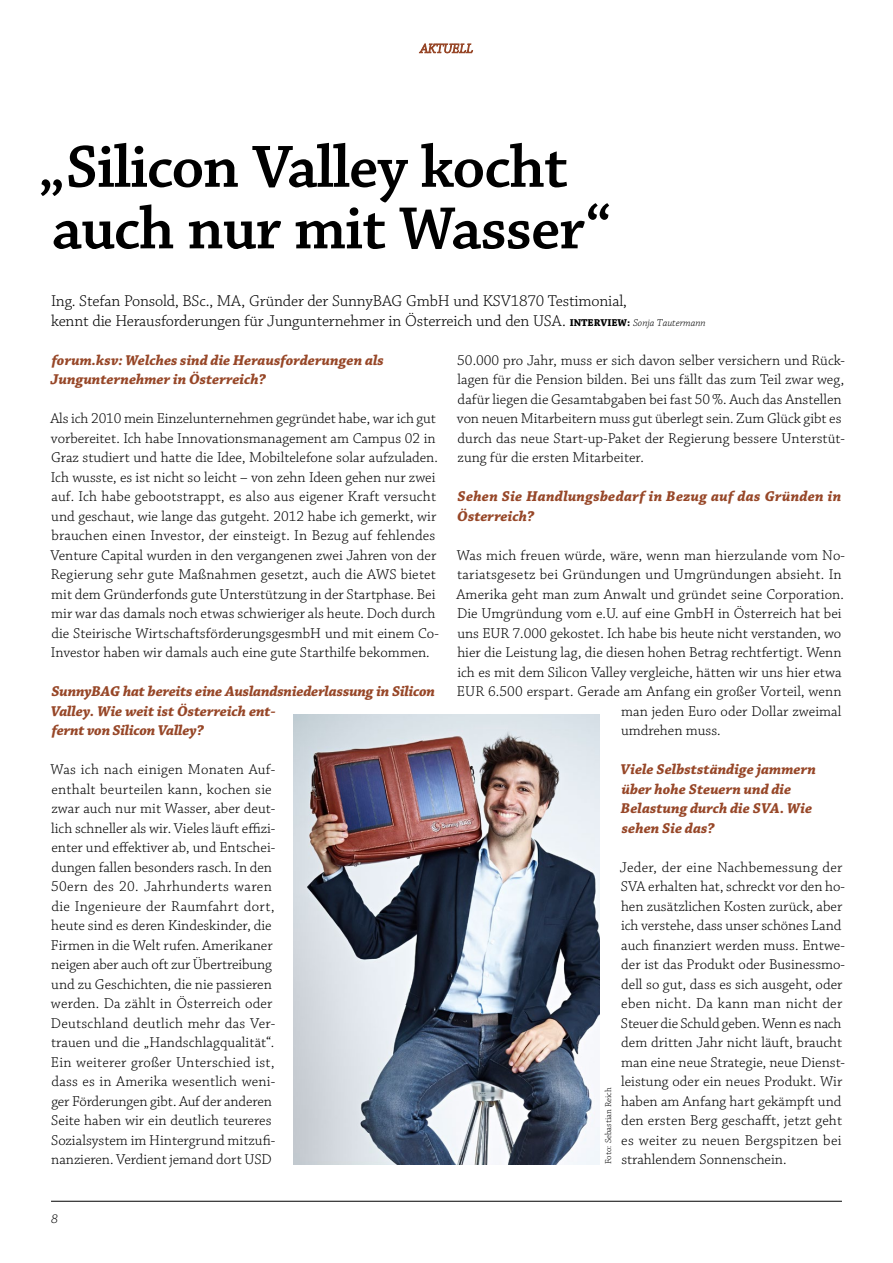
<style>
.page{position:relative;width:893px;height:1263px;background:#fff}
.page>*{position:absolute;margin:0;border:0;box-sizing:border-box;transform-origin:0 0}
.t1{font:600 62.85px/61.5px "Chaparral Pro";letter-spacing:-.02em;color:#000}
.t2{font:300 16.5px/19.5px "Chaparral Pro";letter-spacing:-.01em;color:#000}
.t3{font:300 15px/19.5px "Chaparral Pro";color:#000}
.t4{font:italic 700 15px/19.5px "Chaparral Pro";color:#974728}
.t5{font:italic 300 13.5px "Chaparral Pro";color:#000}
.t6{font:300 9px "Chaparral Pro";color:#000}
.s1{font-weight:700;font-size:10.5px}
.s2{font-style:italic;font-size:10.5px}
</style>
<div class="page">
<hr style="left:51px;top:1201px;width:791px;height:1px;background:#000">
<svg style="left:419px;top:43px;width:54px;height:11px"></svg>
<img style="left:293px;top:714px;width:307px;height:450px">
<h1 class="t1" style="left:38px;top:138px;width:574px">„Silicon Valley kocht auch nur mit Wasser“</h1>
<p class="t2" style="left:51px;top:292px;width:656px">Ing. Stefan Ponsold, BSc., MA, Gründer der SunnyBAG GmbH und KSV1870 Testimonial,<br>kennt die Herausforderungen für Jungunternehmer in Österreich und den USA. <span class="s1">INTERVIEW:</span> <span class="s2">Sonja Tautermann</span></p>
<p class="t4" style="left:51px;top:351px;width:335px">forum.ksv: Welches sind die Herausforderungen als<br>Jungunternehmer in Österreich?</p>
<p class="t3" style="left:50px;top:409px;width:390px">Als ich 2010 mein Einzelunternehmen gegründet habe, war ich gut vorbereitet. Ich habe Innovationsmanagement am Campus 02 in Graz studiert und hatte die Idee, Mobiltelefone solar aufzuladen.<br>Ich wusste, es ist nicht so leicht – von zehn Ideen gehen nur zwei auf. Ich habe gebootstrappt, es also aus eigener Kraft versucht und geschaut, wie lange das gutgeht. 2012 habe ich gemerkt, wir brauchen einen Investor, der einsteigt. In Bezug auf fehlendes Venture Capital wurden in den vergangenen zwei Jahren von der Regierung sehr gute Maßnahmen gesetzt, auch die AWS bietet mit dem Gründerfonds gute Unterstützung in der Startphase. Bei mir war das damals noch etwas schwieriger als heute. Doch durch die Steirische WirtschaftsförderungsgesmbH und mit einem Co-Investor haben wir damals auch eine gute Starthilfe bekommen.</p>
<p class="t4" style="left:51px;top:682px;width:386px">SunnyBAG hat bereits eine Auslandsniederlassung in Silicon<br>Valley. Wie weit ist Österreich ent-<br>fernt von Silicon Valley?</p>
<p class="t3" style="left:51px;top:760px;width:226px">Was ich nach einigen Monaten Auf&shy;enthalt beurteilen kann, kochen sie zwar auch nur mit Wasser, aber deut&shy;lich schneller als wir. Vieles läuft effizi&shy;enter und effektiver ab, und Entschei&shy;dungen fallen besonders rasch. In den 50ern des 20. Jahrhunderts waren die Ingenieure der Raumfahrt dort, heute sind es deren Kindeskinder, die Firmen in die Welt rufen. Amerikaner neigen aber auch oft zur Übertreibung und zu Geschichten, die nie passieren werden. Da zählt in Österreich oder Deutschland deutlich mehr das Ver&shy;trauen und die „Handschlagqualität“.<br>Ein weiterer großer Unterschied ist, dass es in Amerika wesentlich weni&shy;ger Förderungen gibt. Auf der anderen Seite haben wir ein deutlich teureres Sozialsystem im Hintergrund mitzufi&shy;nanzieren. Verdient jemand dort USD</p>
<p class="t3" style="left:457px;top:351px;width:390px">50.000 pro Jahr, muss er sich davon selber versichern und Rück&shy;lagen für die Pension bilden. Bei uns fällt das zum Teil zwar weg, dafür liegen die Gesamtabgaben bei fast 50%. Auch das Anstellen von neuen Mitarbeitern muss gut überlegt sein. Zum Glück gibt es durch das neue Start-up-Paket der Regierung bessere Unterstüt&shy;zung für die ersten Mitarbeiter.</p>
<p class="t4" style="left:457px;top:487px;width:385px">Sehen Sie Handlungsbedarf in Bezug auf das Gründen in<br>Österreich?</p>
<p class="t3" style="left:457px;top:546px;width:390px">Was mich freuen würde, wäre, wenn man hierzulande vom No-</p>
<p class="t3" style="left:457px;top:565px;width:386px">tariatsgesetz bei Gründungen und Umgründungen absieht. In</p>
<p class="t3" style="left:456px;top:585px;width:389px">Amerika geht man zum Anwalt und gründet seine Corporation.</p>
<p class="t3" style="left:457px;top:604px;width:386px">Die Umgründung vom e.U. auf eine GmbH in Österreich hat bei</p>
<p class="t3" style="left:457px;top:624px;width:385px">uns EUR 7.000 gekostet. Ich habe bis heute nicht verstanden, wo</p>
<p class="t3" style="left:457px;top:643px;width:386px">hier die Leistung lag, die diesen hohen Betrag rechtfertigt. Wenn</p>
<p class="t3" style="left:457px;top:663px;width:386px">ich es mit dem Silicon Valley vergleiche, hätten wir uns hier etwa</p>
<p class="t3" style="left:457px;top:682px;width:386px">EUR 6.500 erspart. Gerade am Anfang ein großer Vorteil, wenn</p>
<p class="t3" style="left:621px;top:702px;width:222px">man jeden Euro oder Dollar zweimal</p>
<p class="t3" style="left:621px;top:721px;width:101px">umdrehen muss.</p>
<p class="t4" style="left:620px;top:760px;width:197px">Viele Selbstständige jammern über hohe Steuern und die<br>Belastung durch die SVA. Wie sehen Sie das?</p>
<p class="t3" style="left:620px;top:858px;width:227px">Jeder, der eine Nachbemessung der SVA erhalten hat, schreckt vor den ho&shy;hen zusätzlichen Kosten zurück, aber ich verstehe, dass unser schönes Land auch finanziert werden muss. Entwe&shy;der ist das Produkt oder Businessmo&shy;dell so gut, dass es sich ausgeht, oder eben nicht. Da kann man nicht der Steuer die Schuld geben. Wenn es nach dem dritten Jahr nicht läuft, braucht man eine neue Strategie, neue Dienst&shy;leistung oder ein neues Produkt. Wir haben am Anfang hart gekämpft und den ersten Berg geschafft, jetzt geht es weiter zu neuen Bergspitzen bei strahlendem Sonnenschein.</p>
<p class="t6" style="left:603px;top:1164px;width:78px;rotate:-90deg">Foto: Sebastian Reich</p>
<p class="t5" style="left:51px;top:1211px;width:8px">8</p>
</div>
